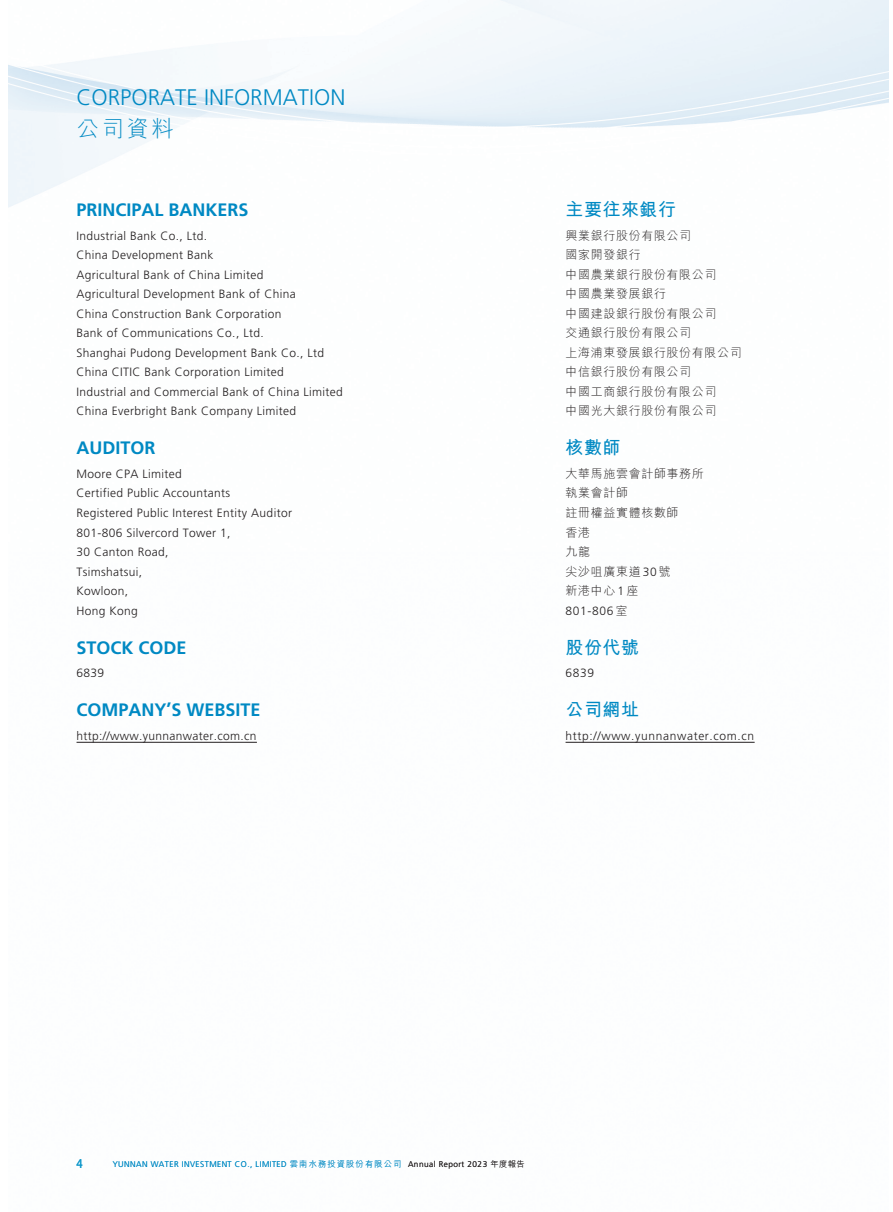
<style>
.page{position:relative;width:893px;height:1212px;background:#fff}
.page>*{position:absolute;margin:0;border:0;box-sizing:border-box;transform-origin:0 0}
.t1{font:300 22.5px "Frutiger LT Std";color:#0089c3}
.t2{font:300 22.5px "M Hei HK";color:#0089c3}
._3__標題{font:700 18px "Frutiger LT Std";color:#0089c3}
._8__標題---C{font:700 18px "M Hei HK";letter-spacing:.03em;color:#0089c3}
.t3{font:13.5px "Myriad Pro";color:#0f98cb;scale:.9 1}
._1__內文{font:300 12px "Frutiger LT Std";letter-spacing:.03em;color:#231f20}
._6__內文---C{font:300 12px "M Hei HK";letter-spacing:.055em;color:#231f20}
._6__內文---C-2{font:300 12px "Frutiger LT Std";letter-spacing:.055em;color:#231f20}
.t4{font:300 8.25px "Frutiger LT Std";letter-spacing:.055em;color:#0089c3}
.t5{font:300 8.25px "Frutiger LT Std";letter-spacing:.055em;color:#231f20}
.s1{font-family:"Frutiger LT Std"}
.s2{font-family:"M Hei HK"}
</style>
<div class="page">
<hr style="left:566px;top:742px;width:189px;height:1px;background:#231f20">
<hr style="left:77px;top:742px;width:180px;height:1px;background:#231f20">
<h1 class="t1" style="left:77px;top:85px;width:270px">CORPORATE INFORMATION</h1>
<h1 class="t2" style="left:77px;top:117px;width:99px">公司資料</h1>
<p class="_3__標題" style="left:77px;top:199px;width:174px">PRINCIPAL BANKERS</p>
<p class="_1__內文" style="left:77px;top:229px;width:132px">Industrial Bank Co., Ltd.</p>
<p class="_1__內文" style="left:77px;top:248px;width:139px">China Development Bank</p>
<p class="_1__內文" style="left:77px;top:268px;width:189px">Agricultural Bank of China Limited</p>
<p class="_1__內文" style="left:77px;top:287px;width:221px">Agricultural Development Bank of China</p>
<p class="_1__內文" style="left:77px;top:307px;width:206px">China Construction Bank Corporation</p>
<p class="_1__內文" style="left:77px;top:326px;width:189px">Bank of Communications Co., Ltd.</p>
<p class="_1__內文" style="left:77px;top:346px;width:249px">Shanghai Pudong Development Bank Co., Ltd</p>
<p class="_1__內文" style="left:77px;top:365px;width:209px">China CITIC Bank Corporation Limited</p>
<p class="_1__內文" style="left:77px;top:385px;width:268px">Industrial and Commercial Bank of China Limited</p>
<p class="_1__內文" style="left:77px;top:404px;width:221px">China Everbright Bank Company Limited</p>
<p class="_3__標題" style="left:77px;top:437px;width:81px">AUDITOR</p>
<p class="_1__內文" style="left:77px;top:467px;width:107px">Moore CPA Limited</p>
<p class="_1__內文" style="left:77px;top:486px;width:155px">Certified Public Accountants</p>
<p class="_1__內文" style="left:77px;top:506px;width:217px">Registered Public Interest Entity Auditor</p>
<p class="_1__內文" style="left:77px;top:525px;width:156px">801-806 Silvercord Tower 1,</p>
<p class="_1__內文" style="left:77px;top:545px;width:94px">30 Canton Road,</p>
<p class="_1__內文" style="left:77px;top:564px;width:67px">Tsimshatsui,</p>
<p class="_1__內文" style="left:77px;top:584px;width:53px">Kowloon,</p>
<p class="_1__內文" style="left:77px;top:603px;width:63px">Hong Kong</p>
<p class="_3__標題" style="left:77px;top:637px;width:112px">STOCK CODE</p>
<p class="_1__內文" style="left:77px;top:666px;width:29px">6839</p>
<p class="_3__標題" style="left:77px;top:699px;width:186px">COMPANY’S WEBSITE</p>
<p class="_1__內文" style="left:77px;top:729px;width:182px">http://www.yunnanwater.com.cn</p>
<p class="_8__標題---C" style="left:566px;top:196px;width:112px">主要往來銀行</p>
<p class="_6__內文---C" style="left:566px;top:229px;width:127px">興業銀行股份有限公司</p>
<p class="_6__內文---C" style="left:566px;top:249px;width:77px">國家開發銀行</p>
<p class="_6__內文---C" style="left:566px;top:268px;width:152px">中國農業銀行股份有限公司</p>
<p class="_6__內文---C" style="left:566px;top:288px;width:102px">中國農業發展銀行</p>
<p class="_6__內文---C" style="left:566px;top:307px;width:152px">中國建設銀行股份有限公司</p>
<p class="_6__內文---C" style="left:566px;top:327px;width:127px">交通銀行股份有限公司</p>
<p class="_6__內文---C" style="left:566px;top:346px;width:178px">上海浦東發展銀行股份有限公司</p>
<p class="_6__內文---C" style="left:566px;top:366px;width:127px">中信銀行股份有限公司</p>
<p class="_6__內文---C" style="left:566px;top:385px;width:152px">中國工商銀行股份有限公司</p>
<p class="_6__內文---C" style="left:566px;top:405px;width:152px">中國光大銀行股份有限公司</p>
<p class="_8__標題---C" style="left:566px;top:434px;width:57px">核數師</p>
<p class="_6__內文---C" style="left:566px;top:467px;width:140px">大華馬施雲會計師事務所</p>
<p class="_6__內文---C" style="left:566px;top:487px;width:64px">執業會計師</p>
<p class="_6__內文---C" style="left:566px;top:506px;width:115px">註冊權益實體核數師</p>
<p class="_6__內文---C" style="left:566px;top:526px;width:26px">香港</p>
<p class="_6__內文---C" style="left:566px;top:545px;width:26px">九龍</p>
<p class="_6__內文---C" style="left:566px;top:565px;width:107px">尖沙咀廣東道 <span class="s1">30</span> 號</p>
<p class="_6__內文---C" style="left:566px;top:584px;width:74px">新港中心 <span class="s1">1</span> 座</p>
<p class="_6__內文---C-2" style="left:566px;top:603px;width:63px">801-806 <span class="s2">室</span></p>
<p class="_8__標題---C" style="left:566px;top:634px;width:75px">股份代號</p>
<p class="_6__內文---C-2" style="left:566px;top:666px;width:30px">6839</p>
<p class="_8__標題---C" style="left:566px;top:696px;width:75px">公司網址</p>
<p class="_6__內文---C-2" style="left:566px;top:729px;width:190px">http://www.yunnanwater.com.cn</p>
<p class="t3" style="left:77px;top:1155px;width:8px">4</p>
<p class="t4" style="left:113px;top:1159px;width:290px">YUNNAN WATER INVESTMENT CO., LIMITED <span class="s2">雲南水務投資股份有限公司</span></p>
<p class="t5" style="left:408px;top:1159px;width:118px">Annual Report 2023 <span class="s2">年度報告</span></p>
</div>
